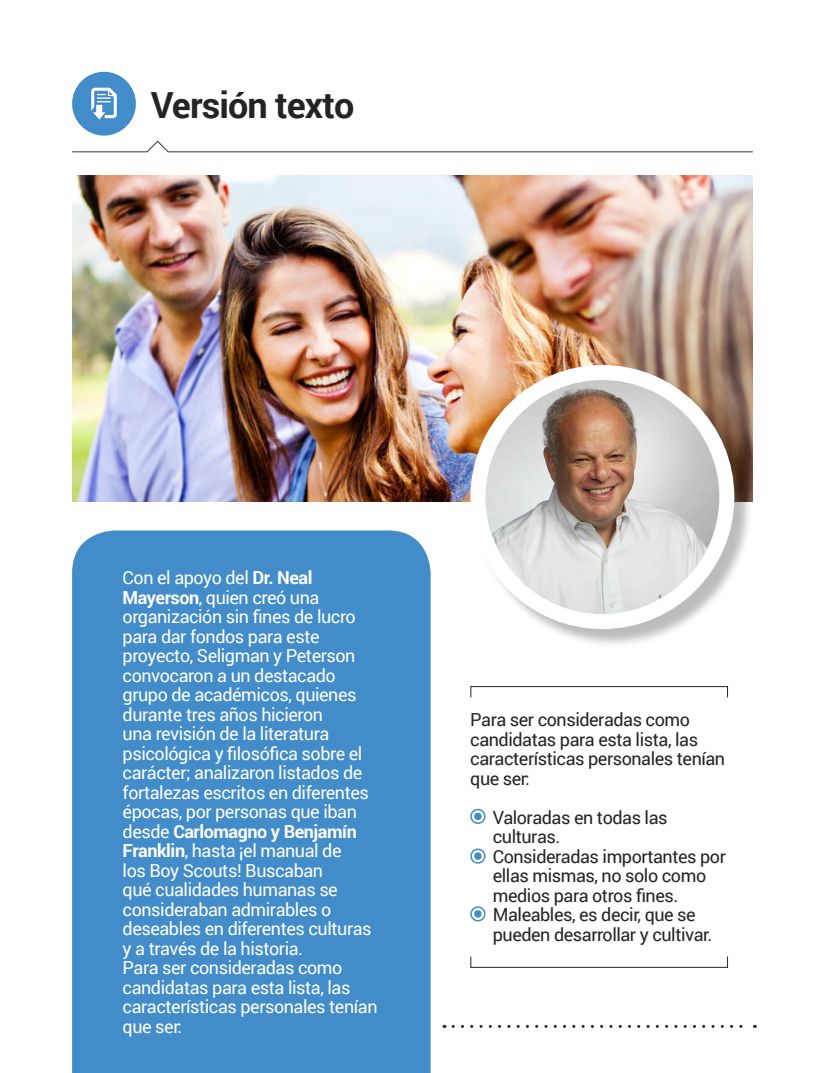
<style>
.page{position:relative;width:825px;height:1073px;background:#fff}
.page>*{position:absolute;margin:0;border:0;box-sizing:border-box;transform-origin:0 0}
.t1{font:700 36px "Roboto";letter-spacing:-.025em;color:#242424}
.t2{font:18px/19.5px "Roboto";letter-spacing:-.025em;color:#fff}
.t3{font:18px/19.5px "Roboto";letter-spacing:-.025em;color:#242424}
.s1{font-weight:700}
</style>
<div class="page">
<img style="left:72px;top:175px;width:681px;height:326px">
<div style="left:72px;top:530px;width:359px;height:542px;background:#428cc9"></div>
<svg style="left:453px;top:1024px;width:302px;height:3px"></svg>
<div style="left:470px;top:686px;width:258px;height:11px;border:1px solid #242424"></div>
<svg style="left:72px;top:141px;width:681px;height:11px"></svg>
<div style="left:72px;top:72px;width:64px;height:64px;background:#428cc9;border-radius:50%"></div>
<svg style="left:91px;top:88px;width:26px;height:32px"></svg>
<svg style="left:470px;top:808px;width:16px;height:16px"></svg>
<svg style="left:470px;top:848px;width:16px;height:15px"></svg>
<svg style="left:470px;top:906px;width:16px;height:15px"></svg>
<div style="left:473px;top:367px;width:280px;height:280px;background:#231f20;opacity:.3"></div>
<img style="left:478px;top:375px;width:249px;height:246px">
<div style="left:470px;top:365px;width:264px;height:264px;border:15px solid #fff;border-radius:50%"></div>
<p class="t1" style="left:151px;top:80px;width:205px">Versión texto</p>
<p class="t2" style="left:123px;top:567px;width:250px">Con el apoyo del <span class="s1">Dr. Neal<br>Mayerson</span>, quien creó una organización sin fines de lucro para dar fondos para este proyecto, Seligman y Peterson convocaron a un destacado grupo de académicos, quienes durante tres años hicieron<br>una revisión de la literatura psicológica y filosófica sobre el carácter; analizaron listados de fortalezas escritos en diferentes épocas, por personas que iban desde <span class="s1">Carlomagno y Benjamín<br>Franklin</span>, hasta ¡el manual de<br>los Boy Scouts! Buscaban<br>qué cualidades humanas se consideraban admirables o deseables en diferentes culturas y a través de la historia.</p>
<p class="t2" style="left:123px;top:957px;width:256px">Para ser consideradas como candidatas para esta lista, las características personales tenían que ser:</p>
<p class="t3" style="left:470px;top:709px;width:256px">Para ser consideradas como candidatas para esta lista, las características personales tenían que ser:</p>
<p class="t3" style="left:493px;top:807px;width:176px">Valoradas en todas las culturas.</p>
<p class="t3" style="left:493px;top:846px;width:235px">Consideradas importantes por ellas mismas, no solo como medios para otros fines.</p>
<p class="t3" style="left:493px;top:904px;width:221px">Maleables, es decir, que se pueden desarrollar y cultivar.</p>
</div>
